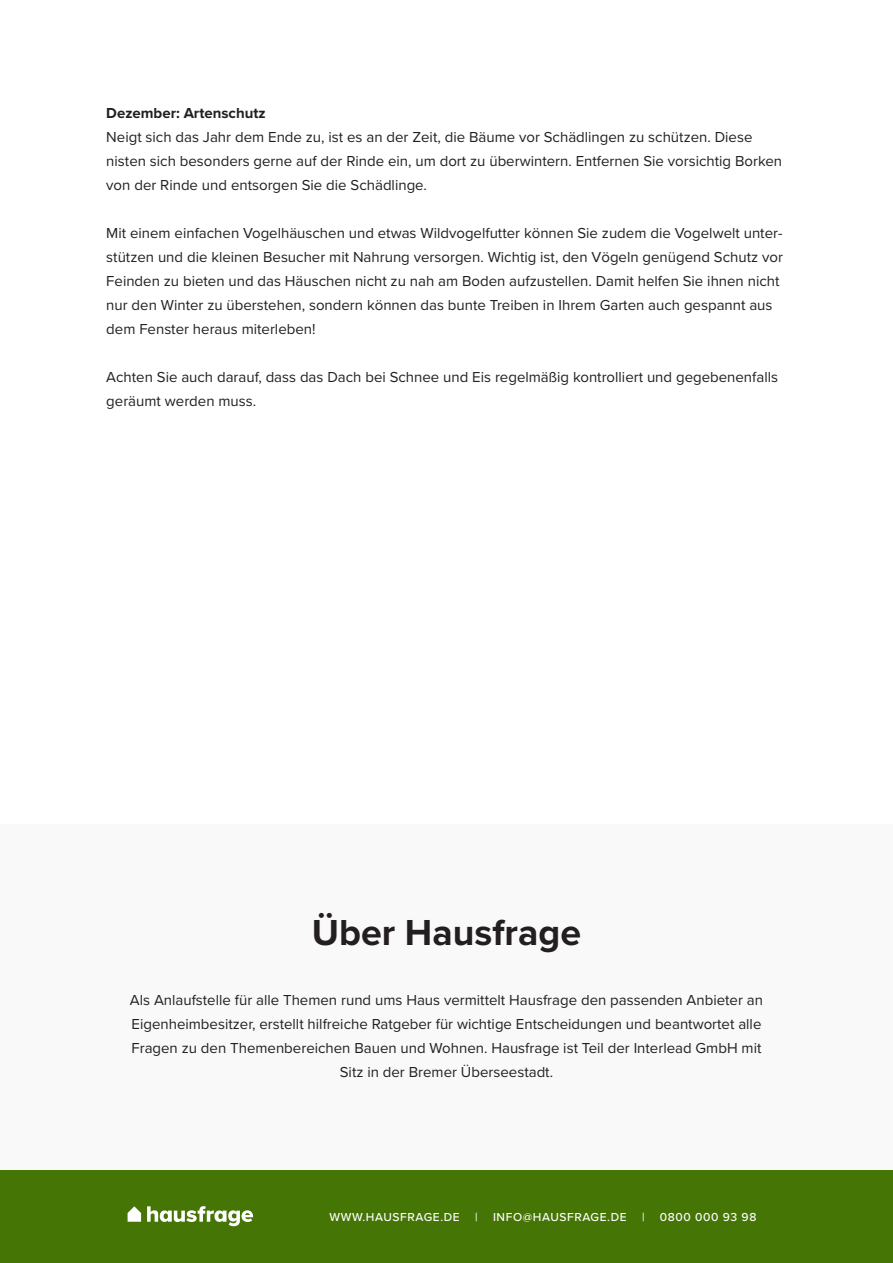
<style>
.page{position:relative;width:893px;height:1263px;background:#fff}
.page>*{position:absolute;margin:0;border:0;box-sizing:border-box;transform-origin:0 0}
.t1{font:700 37.5px "Proxima Nova";color:#231f20}
.t2{font:15px/24px "Proxima Nova";color:#231f20}
.t3{font:700 15px "Proxima Nova";color:#231f20}
.t4{font:500 12px "Proxima Nova";letter-spacing:.05em;color:#fff}
</style>
<div class="page">
<div style="left:0;top:825px;width:893px;height:438px;background:#f9f9f9"></div>
<div style="left:0;top:1170px;width:893px;height:93px;background:#447505"></div>
<svg style="left:128px;top:1206px;width:13px;height:16px"></svg>
<svg style="left:147px;top:1206px;width:106px;height:20px"></svg>
<p class="t3" style="left:106px;top:102px;width:161px">Dezember: Artenschutz</p>
<p class="t2" style="left:106px;top:124px;width:677px">Neigt sich das Jahr dem Ende zu, ist es an der Zeit, die Bäume vor Schädlingen zu schützen. Diese nisten sich besonders gerne auf der Rinde ein, um dort zu überwintern. Entfernen Sie vorsichtig Borken von der Rinde und entsorgen Sie die Schädlinge.</p>
<p class="t2" style="left:106px;top:220px;width:678px">Mit einem einfachen Vogelhäuschen und etwas Wildvogelfutter können Sie zudem die Vogelwelt unter&shy;stützen und die kleinen Besucher mit Nahrung versorgen. Wichtig ist, den Vögeln genügend Schutz vor Feinden zu bieten und das Häuschen nicht zu nah am Boden aufzustellen. Damit helfen Sie ihnen nicht nur den Winter zu überstehen, sondern können das bunte Treiben in Ihrem Garten auch gespannt aus dem Fenster heraus miterleben!</p>
<p class="t2" style="left:106px;top:364px;width:673px">Achten Sie auch darauf, dass das Dach bei Schnee und Eis regelmäßig kontrolliert und gegebenenfalls geräumt werden muss.</p>
<p class="t1" style="left:312px;top:904px;width:271px">Über Hausfrage</p>
<p class="t2" style="left:130px;top:987px;width:635px">Als Anlaufstelle für alle Themen rund ums Haus vermittelt Hausfrage den passenden Anbieter an</p>
<p class="t2" style="left:132px;top:1011px;width:631px">Eigenheimbesitzer, erstellt hilfreiche Ratgeber für wichtige Entscheidungen und beantwortet alle</p>
<p class="t2" style="left:131px;top:1035px;width:631px">Fragen zu den Themenbereichen Bauen und Wohnen. Hausfrage ist Teil der Interlead GmbH mit</p>
<p class="t2" style="left:340px;top:1059px;width:215px">Sitz in der Bremer Überseestadt.</p>
<p class="t4" style="left:329px;top:1208px;width:132px">WWW.HAUSFRAGE.DE</p>
<p class="t4" style="left:475px;top:1208px;width:4px">|</p>
<p class="t4" style="left:493px;top:1208px;width:135px">INFO@HAUSFRAGE.DE</p>
<p class="t4" style="left:642px;top:1208px;width:4px">|</p>
<p class="t4" style="left:660px;top:1208px;width:98px">0800 000 93 98</p>
</div>
